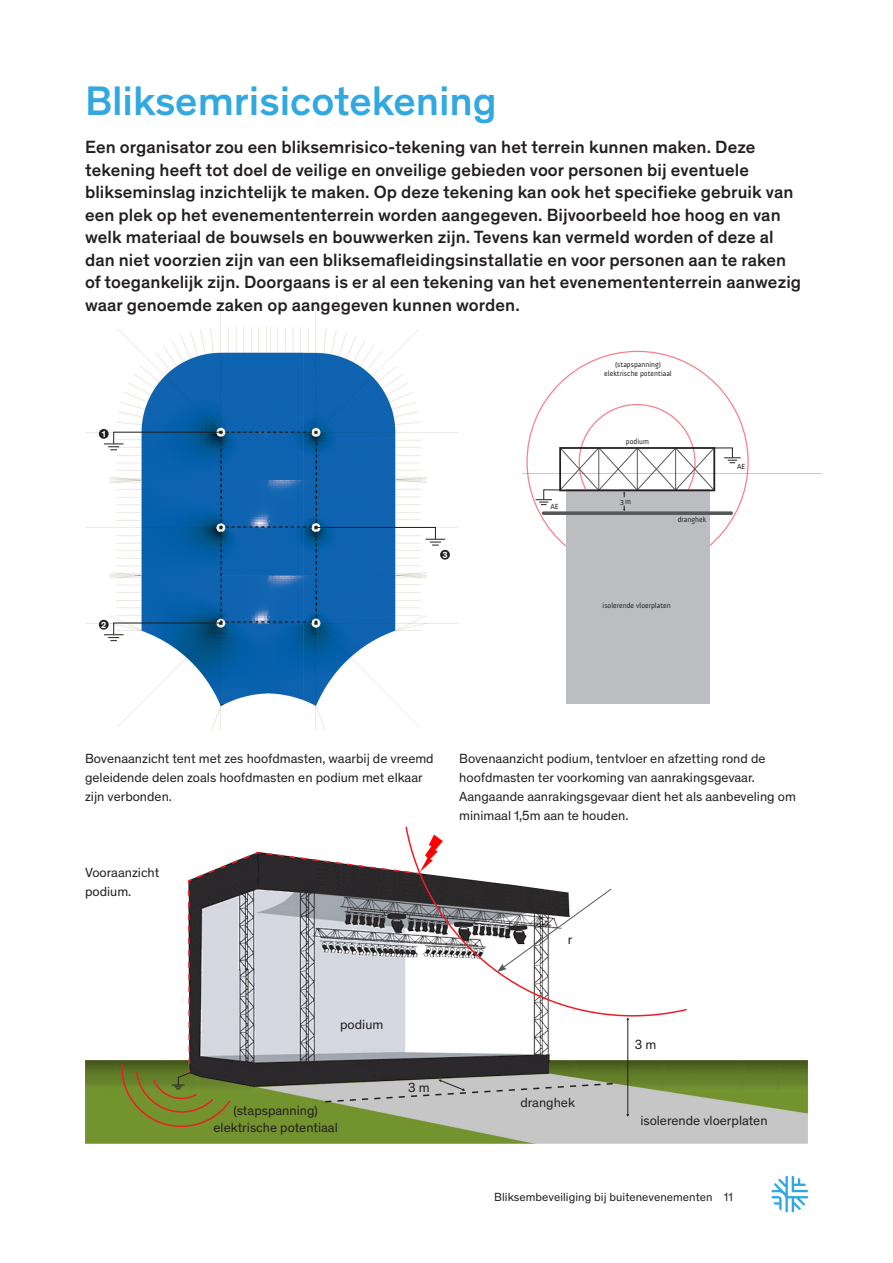
<style>
.page{position:relative;width:893px;height:1263px;background:#fff}
.page>*{position:absolute;margin:0;border:0;box-sizing:border-box;transform-origin:0 0}
.Kop{font:500 42px "Theinhardt";color:#31a9e0}
.Inleiding_13{font:500 18px/22.5px "Theinhardt";letter-spacing:.005em;color:#231f20}
.Bijschrift{font:13.5px/19px "Theinhardt";color:#231f20}
.t1{font:12px "Theinhardt";letter-spacing:.005em;color:#231f20}
.Kadertekst{font:700 9px "Theinhardt";color:#fff}
.t2{font:7.5px/9px "Anivers";color:#231f20;text-align:center}
</style>
<div class="page">
<svg style="left:771px;top:1176px;width:37px;height:36px"></svg>
<img style="left:85px;top:1017px;width:723px;height:127px">
<svg style="left:324px;top:1079px;width:290px;height:24px;background:#b8b8b7"></svg>
<hr style="left:627px;top:1019px;width:1px;height:97px;background:#231f20">
<svg style="left:188px;top:851px;width:233px;height:223px;background:#a1a2a7"></svg>
<svg style="left:120px;top:888px;width:112px;height:240px"></svg>
<svg style="left:404px;top:826px;width:283px;height:191px"></svg>
<svg style="left:497px;top:888px;width:115px;height:84px"></svg>
<div style="left:566px;top:490px;width:143px;height:214px;background:#bcbdc0"></div>
<svg style="left:543px;top:511px;width:188px;height:4px"></svg>
<svg style="left:535px;top:403px;width:206px;height:108px"></svg>
<img style="left:85px;top:300px;width:372px;height:430px">
<div style="left:440px;top:550px;width:10px;height:10px;background:#231f20;border-radius:50%"></div>
<div style="left:99px;top:429px;width:10px;height:10px;background:#231f20;border-radius:50%"></div>
<div style="left:99px;top:620px;width:10px;height:10px;background:#231f20;border-radius:50%"></div>
<svg style="left:104px;top:431px;width:341px;height:210px"></svg>
<p class="Kop" style="left:85px;top:70px;width:413px">Bliksemrisicotekening</p>
<p class="Inleiding_13" style="left:85px;top:134px;width:718px">Een organisator zou een bliksemrisico-tekening van het terrein kunnen maken. Deze tekening heeft tot doel de veilige en onveilige gebieden voor personen bij eventuele blikseminslag inzichtelijk te maken. Op deze tekening kan ook het specifieke gebruik van een plek op het evenemententerrein worden aangegeven. Bijvoorbeeld hoe hoog en van welk materiaal de bouwsels en bouwwerken zijn. Tevens kan vermeld worden of deze al dan niet voorzien zijn van een bliksemafleidingsinstallatie en voor personen aan te raken of toegankelijk zijn. Doorgaans is er al een tekening van het evenemententerrein aanwezig waar genoemde zaken op aangegeven kunnen worden.</p>
<p class="Kadertekst" style="left:102px;top:427px;width:5px">1</p>
<p class="Kadertekst" style="left:101px;top:618px;width:7px">2</p>
<p class="Kadertekst" style="left:442px;top:548px;width:7px">3</p>
<p class="t2" style="left:550px;top:502px;width:10px">AE</p>
<p class="t2" style="left:604px;top:360px;width:69px">(stapspanning) elektrische potentiaal</p>
<p class="t2" style="left:626px;top:437px;width:25px">podium</p>
<p class="t2" style="left:620px;top:497px;width:13px">3 m</p>
<p class="t2" style="left:678px;top:515px;width:30px">dranghek</p>
<p class="t2" style="left:737px;top:462px;width:10px">AE</p>
<p class="t2" style="left:603px;top:601px;width:70px">isolerende vloerplaten</p>
<p class="Bijschrift" style="left:85px;top:748px;width:350px">Bovenaanzicht tent met zes hoofdmasten, waarbij de vreemd geleidende delen zoals hoofdmasten en podium met elkaar zijn verbonden.</p>
<p class="Bijschrift" style="left:85px;top:862px;width:76px">Vooraanzicht podium.</p>
<p class="Bijschrift" style="left:459px;top:748px;width:338px">Bovenaanzicht podium, tentvloer en afzetting rond de hoofdmasten ter voorkoming van aanrakingsgevaar.<br>Aangaande aanrakingsgevaar dient het als aanbeveling om minimaal 1,5m aan te houden.</p>
<p class="Bijschrift" style="left:568px;top:929px;width:6px">r</p>
<p class="Bijschrift" style="left:340px;top:1015px;width:45px">podium</p>
<p class="Bijschrift" style="left:233px;top:1101px;width:86px">(stapspanning)</p>
<p class="Bijschrift" style="left:214px;top:1117px;width:126px">elektrische potentiaal</p>
<p class="Bijschrift" style="left:408px;top:1077px;width:23px">3 m</p>
<p class="Bijschrift" style="left:520px;top:1092px;width:56px">dranghek</p>
<p class="Bijschrift" style="left:635px;top:1034px;width:23px">3 m</p>
<p class="Bijschrift" style="left:640px;top:1110px;width:129px">isolerende vloerplaten</p>
<p class="t1" style="left:494px;top:1188px;width:240px">Bliksembeveiliging bij buitenevenementen 11</p>
</div>
